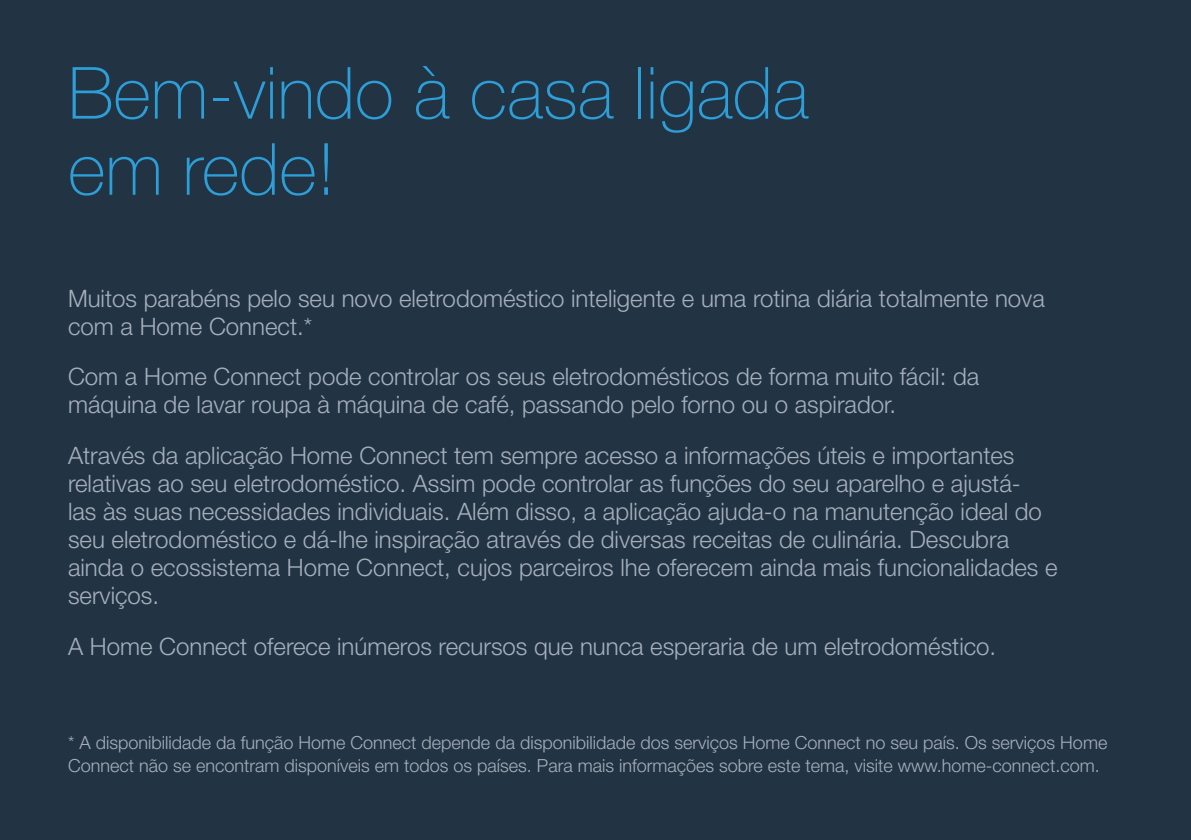
<style>
.page{position:relative;width:1191px;height:840px;background:#fff}
.page>*{position:absolute;margin:0;border:0;box-sizing:border-box;transform-origin:0 0}
.t1{font:100 72px/76px "Helvetica Neue";color:#2d9ed8}
.t2{font:300 24px/28px "Helvetica Neue";color:#a6b0bb}
.t3{font:300 18px/23px "Helvetica Neue";color:#a6b0bb}
</style>
<div class="page">
<div style="left:0;top:0;width:1191px;height:839px;background:#223444"></div>
<h1 class="t1" style="left:68px;top:52px;width:742px">Bem-vindo à casa ligada em rede!</h1>
<p class="t2" style="left:68px;top:282px;width:978px">Muitos parabéns pelo seu novo eletrodoméstico inteligente e uma rotina diária totalmente nova com a Home Connect.*</p>
<p class="t2" style="left:68px;top:361px;width:912px">Com a Home Connect pode controlar os seus eletrodomésticos de forma muito fácil: da máquina de lavar roupa à máquina de café, passando pelo forno ou o aspirador.</p>
<p class="t2" style="left:68px;top:439px;width:991px">Através da aplicação Home Connect tem sempre acesso a informações úteis e importantes relativas ao seu eletrodoméstico. Assim pode controlar as funções do seu aparelho e ajustá-<br>las às suas necessidades individuais. Além disso, a aplicação ajuda-o na manutenção ideal do seu eletrodoméstico e dá-lhe inspiração através de diversas receitas de culinária. Descubra ainda o ecossistema Home Connect, cujos parceiros lhe oferecem ainda mais funcionalidades e serviços.</p>
<p class="t2" style="left:68px;top:630px;width:929px">A Home Connect oferece inúmeros recursos que nunca esperaria de um eletrodoméstico.</p>
<p class="t3" style="left:68px;top:729px;width:1040px">* A disponibilidade da função Home Connect depende da disponibilidade dos serviços Home Connect no seu país. Os serviços Home<br>Connect não se encontram disponíveis em todos os países. Para mais informações sobre este tema, visite www.home-connect.com.</p>
</div>
